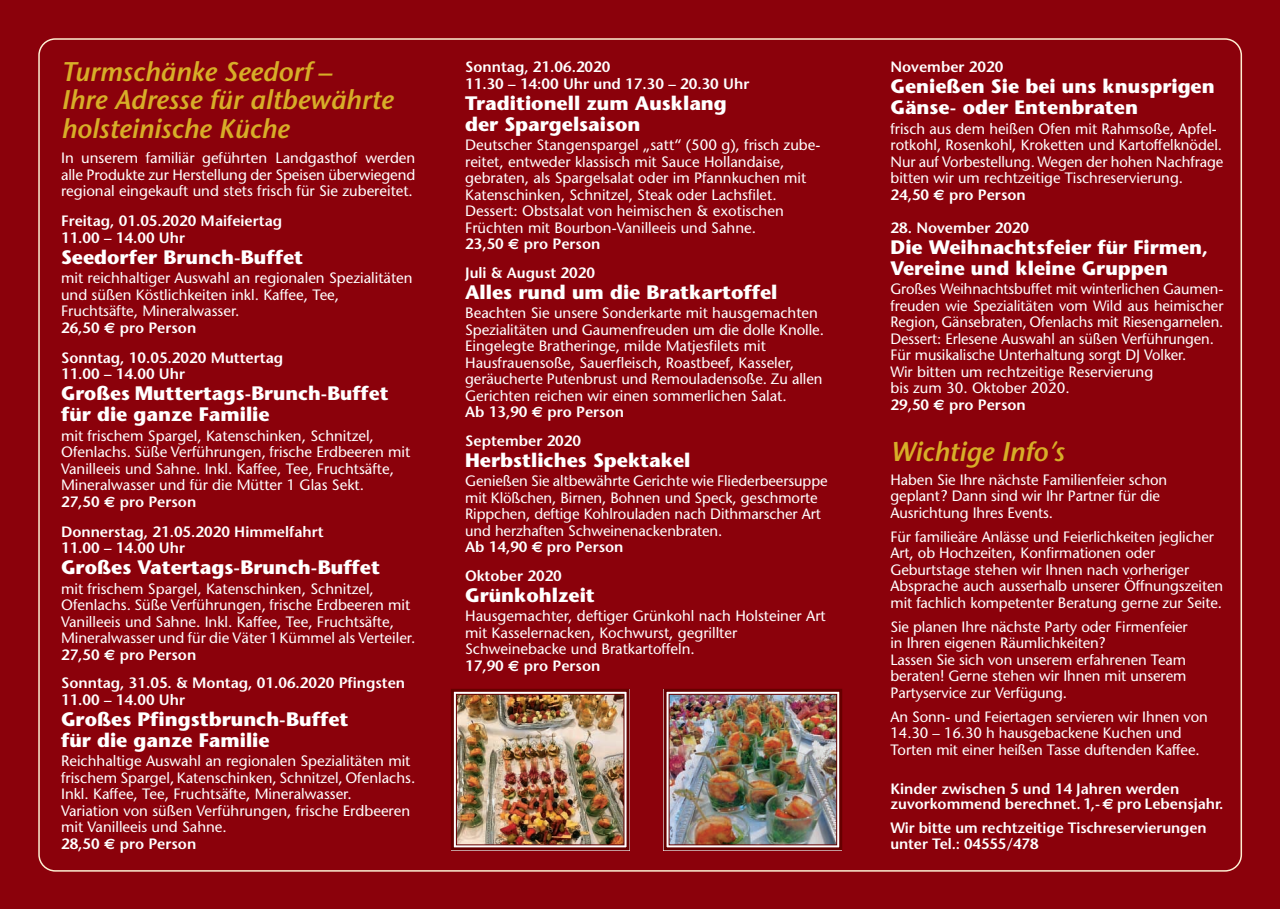
<style>
.page{position:relative;width:1280px;height:909px;background:#8b010b}
.page>*{position:absolute;margin:0;border:0;box-sizing:border-box;transform-origin:0 0}
.t1{font:italic 600 27px/28.5px "Stone Sans";color:#d7ae28}
.t2{font:700 19.5px/21px "Stone Sans";color:#fff}
.t3{font:15px/16.5px "Stone Sans";color:#fff}
.t4{font:600 15px/16.5px "Stone Sans";color:#fff}
.s1{font-weight:600}
.s2{font-family:"Euro Sans";font-weight:700}
</style>
<div class="page">
<svg style="left:455px;top:693px;width:170px;height:153px"></svg>
<img style="left:458px;top:696px;width:164px;height:147px">
<div style="left:451px;top:689px;width:178px;height:161px;border:3px solid #600"></div>
<div style="left:456px;top:694px;width:168px;height:151px;border:1px solid #600"></div>
<svg style="left:667px;top:693px;width:171px;height:153px"></svg>
<img style="left:670px;top:696px;width:165px;height:147px">
<div style="left:663px;top:689px;width:179px;height:161px;border:3px solid #600"></div>
<div style="left:668px;top:694px;width:169px;height:151px;border:1px solid #600"></div>
<h1 class="t1" style="left:61px;top:60px;width:333px">Turmschänke Seedorf –<br>Ihre Adresse für altbewährte holsteinische Küche</h1>
<p class="t3" style="left:61px;top:151px;width:356px;text-align:justify">In unserem familiär geführten Landgasthof werden alle Produkte zur Herstellung der Speisen überwiegend regional eingekauft und stets frisch für Sie zubereitet.</p>
<p class="t4" style="left:61px;top:214px;width:223px">Freitag, 01.05.2020 Maifeiertag<br>11.00 – 14.00 Uhr</p>
<h2 class="t2" style="left:61px;top:249px;width:244px">Seedorfer Brunch-Buffet</h2>
<p class="t3" style="left:61px;top:271px;width:353px">mit reichhaltiger Auswahl an regionalen Spezialitäten und süßen Köstlichkeiten inkl. Kaffee, Tee, Fruchtsäfte, Mineralwasser.<br><span class="s1">26,50</span> <span class="s2">€</span> <span class="s1">pro Person</span></p>
<p class="t4" style="left:61px;top:351px;width:224px">Sonntag, 10.05.2020 Muttertag<br>11.00 – 14.00 Uhr</p>
<h2 class="t2" style="left:61px;top:385px;width:329px">Großes Muttertags-Brunch-Buffet für die ganze Familie</h2>
<p class="t3" style="left:61px;top:429px;width:351px">mit frischem Spargel, Katenschinken, Schnitzel, Ofenlachs. Süße Verführungen, frische Erdbeeren mit Vanilleeis und Sahne. Inkl. Kaffee, Tee, Fruchtsäfte, Mineralwasser und für die Mütter 1 Glas Sekt.<br><span class="s1">27,50</span> <span class="s2">€</span> <span class="s1">pro Person</span></p>
<p class="t4" style="left:61px;top:525px;width:264px">Donnerstag, 21.05.2020 Himmelfahrt<br>11.00 – 14.00 Uhr</p>
<h2 class="t2" style="left:61px;top:559px;width:320px">Großes Vatertags-Brunch-Buffet</h2>
<p class="t3" style="left:61px;top:582px;width:356px">mit frischem Spargel, Katenschinken, Schnitzel, Ofenlachs. Süße Verführungen, frische Erdbeeren mit Vanilleeis und Sahne. Inkl. Kaffee, Tee, Fruchtsäfte, Mineralwasser und für die Väter 1Kümmel als Verteiler.<br><span class="s1">27,50</span> <span class="s2">€</span> <span class="s1">pro Person</span></p>
<p class="t4" style="left:61px;top:676px;width:346px">Sonntag, 31.05. &amp; Montag, 01.06.2020 Pfingsten<br>11.00 – 14.00 Uhr</p>
<h2 class="t2" style="left:61px;top:711px;width:289px">Großes Pfingstbrunch-Buffet für die ganze Familie</h2>
<p class="t3" style="left:61px;top:754px;width:356px">Reichhaltige Auswahl an regionalen Spezialitäten mit frischem Spargel, Katenschinken, Schnitzel, Ofenlachs.<br>Inkl. Kaffee, Tee, Fruchtsäfte, Mineralwasser.<br>Variation von süßen Verführungen, frische Erdbeeren mit Vanilleeis und Sahne.<br><span class="s1">28,50</span> <span class="s2">€</span> <span class="s1">pro Person</span></p>
<p class="t4" style="left:465px;top:60px;width:286px">Sonntag, 21.06.2020<br>11.30 – 14:00 Uhr und 17.30 – 20.30 Uhr</p>
<h2 class="t2" style="left:465px;top:94px;width:263px">Traditionell zum Ausklang der Spargelsaison</h2>
<p class="t3" style="left:465px;top:138px;width:357px">Deutscher Stangenspargel „satt“ (500 g), frisch zube&shy;reitet, entweder klassisch mit Sauce Hollandaise, gebraten, als Spargelsalat oder im Pfannkuchen mit Katenschinken, Schnitzel, Steak oder Lachsfilet.<br>Dessert: Obstsalat von heimischen &amp; exotischen Früchten mit Bourbon-Vanilleeis und Sahne.<br><span class="s1">23,50</span> <span class="s2">€</span> <span class="s1">pro Person</span></p>
<p class="t4" style="left:465px;top:266px;width:131px">Juli &amp; August 2020</p>
<h2 class="t2" style="left:465px;top:283px;width:314px">Alles rund um die Bratkartoffel</h2>
<p class="t3" style="left:465px;top:306px;width:360px">Beachten Sie unsere Sonderkarte mit hausgemachten Spezialitäten und Gaumenfreuden um die dolle Knolle.<br>Eingelegte Bratheringe, milde Matjesfilets mit Hausfrauensoße, Sauerfleisch, Roastbeef, Kasseler, geräucherte Putenbrust und Remouladensoße. Zu allen Gerichten reichen wir einen sommerlichen Salat.<br><span class="s1">Ab 13,90</span> <span class="s2">€</span> <span class="s1">pro Person</span></p>
<p class="t4" style="left:465px;top:434px;width:117px">September 2020</p>
<h2 class="t2" style="left:465px;top:451px;width:227px">Herbstliches Spektakel</h2>
<p class="t3" style="left:465px;top:474px;width:364px">Genießen Sie altbewährte Gerichte wie Fliederbeersuppe mit Klößchen, Birnen, Bohnen und Speck, geschmorte Rippchen, deftige Kohlrouladen nach Dithmarscher Art und herzhaften Schweinenackenbraten.<br><span class="s1">Ab 14,90</span> <span class="s2">€</span> <span class="s1">pro Person</span></p>
<p class="t4" style="left:465px;top:569px;width:98px">Oktober 2020</p>
<h2 class="t2" style="left:465px;top:586px;width:131px">Grünkohlzeit</h2>
<p class="t3" style="left:465px;top:609px;width:362px">Hausgemachter, deftiger Grünkohl nach Holsteiner Art mit Kasselernacken, Kochwurst, gegrillter Schweinebacke und Bratkartoffeln.<br><span class="s1">17,90</span> <span class="s2">€</span> <span class="s1">pro Person</span></p>
<p class="t4" style="left:890px;top:60px;width:114px">November 2020</p>
<h2 class="t2" style="left:890px;top:78px;width:326px">Genießen Sie bei uns knusprigen<br>Gänse- oder Entenbraten</h2>
<p class="t3" style="left:890px;top:122px;width:334px">frisch aus dem heißen Ofen mit Rahmsoße, Apfel&shy;rotkohl, Rosenkohl, Kroketten und Kartoffelknödel.<br>Nur auf Vorbestellung. Wegen der hohen Nachfrage bitten wir um rechtzeitige Tischreservierung.<br><span class="s1">24,50</span> <span class="s2">€</span> <span class="s1">pro Person</span></p>
<p class="t4" style="left:890px;top:221px;width:140px">28. November 2020</p>
<h2 class="t2" style="left:890px;top:238px;width:319px">Die Weihnachtsfeier für Firmen,<br>Vereine und kleine Gruppen</h2>
<p class="t3" style="left:890px;top:282px;width:334px">Großes Weihnachtsbuffet mit winterlichen Gaumen&shy;freuden wie Spezialitäten vom Wild aus heimischer Region, Gänsebraten, Ofenlachs mit Riesengarnelen.<br>Dessert: Erlesene Auswahl an süßen Verführungen.<br>Für musikalische Unterhaltung sorgt DJ Volker.<br>Wir bitten um rechtzeitige Reservierung<br>bis zum 30. Oktober 2020.<br><span class="s1">29,50</span> <span class="s2">€</span> <span class="s1">pro Person</span></p>
<h1 class="t1" style="left:890px;top:440px;width:175px">Wichtige Info’s</h1>
<p class="t3" style="left:890px;top:473px;width:278px">Haben Sie Ihre nächste Familienfeier schon geplant? Dann sind wir Ihr Partner für die<br>Ausrichtung Ihres Events.</p>
<p class="t3" style="left:890px;top:530px;width:334px">Für familieäre Anlässe und Feierlichkeiten jeglicher Art, ob Hochzeiten, Konfirmationen oder Geburtstage stehen wir Ihnen nach vorheriger Absprache auch ausserhalb unserer Öffnungszeiten mit fachlich kompetenter Beratung gerne zur Seite.</p>
<p class="t3" style="left:890px;top:620px;width:299px">Sie planen Ihre nächste Party oder Firmenfeier in Ihren eigenen Räumlichkeiten?<br>Lassen Sie sich von unserem erfahrenen Team beraten! Gerne stehen wir Ihnen mit unserem Partyservice zur Verfügung.</p>
<p class="t3" style="left:890px;top:710px;width:319px">An Sonn- und Feiertagen servieren wir Ihnen von<br>14.30 – 16.30 h hausgebackene Kuchen und<br>Torten mit einer heißen Tasse duftenden Kaffee.</p>
<p class="t4" style="left:890px;top:782px;width:334px;line-height:15px">Kinder zwischen 5 und 14 Jahren werden zuvorkommend berechnet. 1,-<span class="s2">€</span> pro Lebensjahr.</p>
<p class="t4" style="left:890px;top:821px;width:317px">Wir bitte um rechtzeitige Tischreservierungen unter Tel.: 04555/478</p>
</div>
